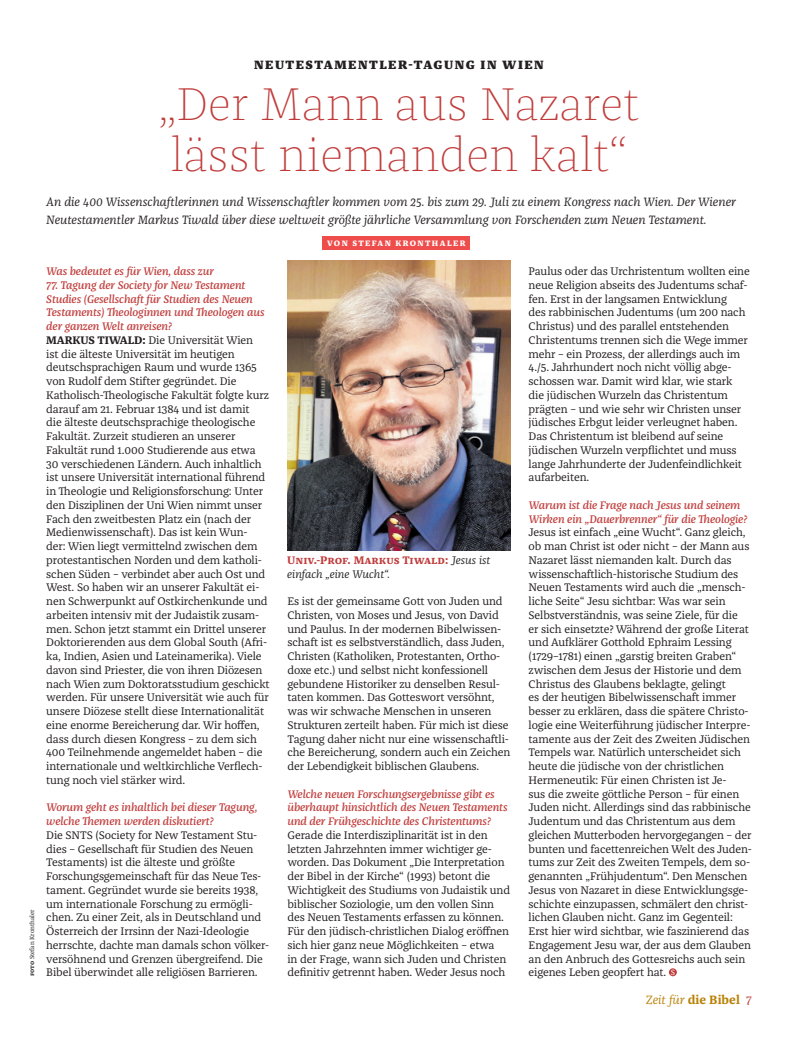
<style>
.page{position:relative;width:798px;height:1063px;background:#fff}
.page>*{position:absolute;margin:0;border:0;box-sizing:border-box;transform-origin:0 0}
.t1{font:100 47.5px/51.2px "Franziska OT";color:#c03c3b}
.t2{font:italic 12.5px/18.1px "Franziska OT";color:#231f20}
.t3{font:900 12.5px "Franziska OT";letter-spacing:.12em;color:#231f20}
.t4{font:700 12.5px "Franziska OT";color:#b98208}
.t5{font:11.38px/13.8px "Franziska OT";letter-spacing:-.01em;color:#231f20}
.t6{font:italic 500 11.38px/13.8px "Franziska OT";letter-spacing:-.01em;color:#c03c3b}
.t7{font:italic 11.38px/13.8px "Franziska OT";color:#231f20}
.t8{font:800 8.12px "Franziska OT";letter-spacing:.17em;color:#fff}
.t9{font:6.25px "Franziska OT";color:#231f20}
.s1{font-weight:700}
.s2{font-weight:500;font-style:italic;color:#c03c3b}
.s3{font-weight:700;font-style:normal;color:#c03c3b}
.s4{font-size:7.88px;color:#fff}
.s5{font-weight:400;font-style:italic}
.s6{font-weight:400;color:#c03c3b}
</style>
<div class="page">
<div style="left:668px;top:968px;width:8px;height:8px;background:#c03c3b;border-radius:50%"></div>
<img style="left:287px;top:261px;width:223px;height:289px">
<div style="left:322px;top:236px;width:148px;height:14px;background:#ef4d4b"></div>
<p class="t9" style="left:28px;top:976px;width:68px;rotate:-90deg"><span class="s1">foto</span> Stefan Kronthaler</p>
<p class="t3" style="left:254px;top:57px;width:291px">NEUTESTAMENTLER-TAGUNG IN WIEN</p>
<h1 class="t1" style="left:158px;top:80px;width:482px">„Der Mann aus Nazaret lässt niemanden kalt“</h1>
<p class="t2" style="left:46px;top:193px;width:691px">An die 400 Wissenschaftlerinnen und Wissenschaftler kommen vom 25. bis zum 29. Juli zu einem Kongress nach Wien. Der Wiener<br>Neutestamentler Markus Tiwald über diese weltweit größte jährliche Versammlung von Forschenden zum Neuen Testament.</p>
<p class="t6" style="left:46px;top:265px;width:169px">Was bedeutet es für Wien, dass zur</p>
<p class="t5" style="left:46px;top:278px;width:225px"><span class="s2">77. Tagung der Society for New Testament Studies (Gesellschaft für Studien des Neuen Testaments) Theologinnen und Theologen aus der ganzen Welt anreisen?<br></span><span class="s1">MARKUS TIWALD:</span> Die Universität Wien<br>ist die älteste Universität im heutigen deutschsprachigen Raum und wurde 1365 von Rudolf dem Stifter gegründet. Die Katholisch-Theologische Fakultät folgte kurz darauf am 21. Februar 1384 und ist damit<br>die älteste deutschsprachige theologische Fakultät. Zurzeit studieren an unserer Fakultät rund 1.000 Studierende aus etwa 30 verschiedenen Ländern. Auch inhaltlich ist unsere Universität international führend in Theologie und Religionsforschung: Unter den Disziplinen der Uni Wien nimmt unser Fach den zweitbesten Platz ein (nach der Medienwissenschaft). Das ist kein Wun&shy;der: Wien liegt vermittelnd zwischen dem protestantischen Norden und dem katholi&shy;schen Süden – verbindet aber auch Ost und West. So haben wir an unserer Fakultät ei&shy;nen Schwerpunkt auf Ostkirchenkunde und arbeiten intensiv mit der Judaistik zusam&shy;men. Schon jetzt stammt ein Drittel unserer Doktorierenden aus dem Global South (Afri&shy;ka, Indien, Asien und Lateinamerika). Viele davon sind Priester, die von ihren Diözesen nach Wien zum Doktoratsstudium geschickt werden. Für unsere Universität wie auch für unsere Diözese stellt diese Internationalität eine enorme Bereicherung dar. Wir hoffen, dass durch diesen Kongress – zu dem sich 400 Teilnehmende angemeldet haben – die internationale und weltkirchliche Verflech&shy;tung noch viel stärker wird.</p>
<p class="t6" style="left:46px;top:801px;width:212px">Worum geht es inhaltlich bei dieser Tagung, welche Themen werden diskutiert?</p>
<p class="t5" style="left:46px;top:828px;width:224px">Die SNTS (Society for New Testament Stu&shy;dies – Gesellschaft für Studien des Neuen Testaments) ist die älteste und größte Forschungsgemeinschaft für das Neue Tes&shy;tament. Gegründet wurde sie bereits 1938, um internationale Forschung zu ermögli&shy;chen. Zu einer Zeit, als in Deutschland und Österreich der Irrsinn der Nazi-Ideologie herrschte, dachte man damals schon völker&shy;versöhnend und Grenzen übergreifend. Die Bibel überwindet alle religiösen Barrieren.</p>
<p class="t8" style="left:327px;top:239px;width:140px">VON STEFAN KRONTHALER</p>
<p class="t7" style="left:287px;top:553px;width:204px"><span class="s3">Univ.-Prof. Markus Tiwald:</span> Jesus ist einfach „eine Wucht“.</p>
<p class="t5" style="left:287px;top:595px;width:224px">Es ist der gemeinsame Gott von Juden und Christen, von Moses und Jesus, von David und Paulus. In der modernen Bibelwissen&shy;schaft ist es selbstverständlich, dass Juden, Christen (Katholiken, Protestanten, Ortho&shy;doxe etc.) und selbst nicht konfessionell gebundene Historiker zu denselben Resul&shy;taten kommen. Das Gotteswort versöhnt, was wir schwache Menschen in unseren Strukturen zerteilt haben. Für mich ist diese Tagung daher nicht nur eine wissenschaftli&shy;che Bereicherung, sondern auch ein Zeichen der Lebendigkeit biblischen Glaubens.</p>
<p class="t6" style="left:287px;top:787px;width:221px">Welche neuen Forschungsergebnisse gibt es überhaupt hinsichtlich des Neuen Testaments und der Frühgeschichte des Christentums?</p>
<p class="t5" style="left:287px;top:828px;width:224px">Gerade die Interdisziplinarität ist in den letzten Jahrzehnten immer wichtiger ge&shy;worden. Das Dokument „Die Interpretation der Bibel in der Kirche“ (1993) betont die Wichtigkeit des Studiums von Judaistik und biblischer Soziologie, um den vollen Sinn des Neuen Testaments erfassen zu können.<br>Für den jüdisch-christlichen Dialog eröffnen sich hier ganz neue Möglichkeiten – etwa<br>in der Frage, wann sich Juden und Christen definitiv getrennt haben. Weder Jesus noch</p>
<p class="t5" style="left:528px;top:265px;width:223px">Paulus oder das Urchristentum wollten eine neue Religion abseits des Judentums schaf&shy;fen. Erst in der langsamen Entwicklung<br>des rabbinischen Judentums (um 200 nach Christus) und des parallel entstehenden Christentums trennen sich die Wege immer mehr – ein Prozess, der allerdings auch im 4./5. Jahrhundert noch nicht völlig abge&shy;schossen war. Damit wird klar, wie stark die jüdischen Wurzeln das Christentum prägten – und wie sehr wir Christen unser jüdisches Erbgut leider verleugnet haben.<br>Das Christentum ist bleibend auf seine jüdischen Wurzeln verpflichtet und muss lange Jahrhunderte der Judenfeindlichkeit aufarbeiten.</p>
<p class="t6" style="left:528px;top:498px;width:220px">Warum ist die Frage nach Jesus und seinem<br>Wirken ein „Dauerbrenner“ für die Theologie?</p>
<p class="t5" style="left:528px;top:526px;width:225px">Jesus ist einfach „eine Wucht“. Ganz gleich, ob man Christ ist oder nicht – der Mann aus Nazaret lässt niemanden kalt. Durch das wissenschaftlich-historische Studium des Neuen Testaments wird auch die „mensch&shy;liche Seite“ Jesu sichtbar: Was war sein Selbstverständnis, was seine Ziele, für die<br>er sich einsetzte? Während der große Literat und Aufklärer Gotthold Ephraim Lessing (1729–1781) einen „garstig breiten Graben“ zwischen dem Jesus der Historie und dem Christus des Glaubens beklagte, gelingt<br>es der heutigen Bibelwissenschaft immer besser zu erklären, dass die spätere Christo&shy;logie eine Weiterführung jüdischer Interpre&shy;tamente aus der Zeit des Zweiten Jüdischen Tempels war. Natürlich unterscheidet sich heute die jüdische von der christlichen Hermeneutik: Für einen Christen ist Je-<br>sus die zweite göttliche Person – für einen Juden nicht. Allerdings sind das rabbinische Judentum und das Christentum aus dem gleichen Mutterboden hervorgegangen – der bunten und facettenreichen Welt des Juden&shy;tums zur Zeit des Zweiten Tempels, dem so&shy;genannten „Frühjudentum“. Den Menschen Jesus von Nazaret in diese Entwicklungsge&shy;schichte einzupassen, schmälert den christ&shy;lichen Glauben nicht. Ganz im Gegenteil:<br>Erst hier wird sichtbar, wie faszinierend das Engagement Jesu war, der aus dem Glauben an den Anbruch des Gottesreichs auch sein eigenes Leben geopfert hat. <span class="s4">S</span></p>
<p class="t4" style="left:645px;top:993px;width:107px"><span class="s5">Zeit für</span> die Bibel <span class="s6">7</span></p>
</div>
